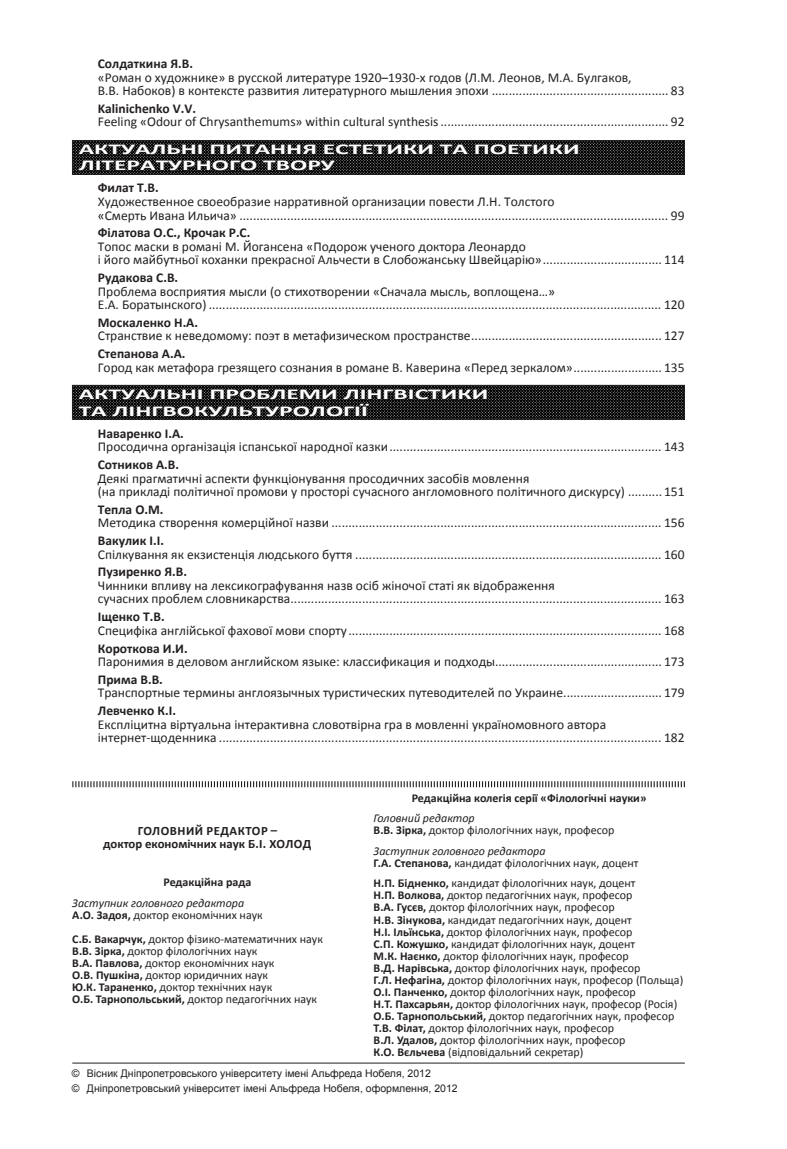
<style>
.page{position:relative;width:787px;height:1149px;background:#fff}
.page>*{position:absolute;margin:0;border:0;box-sizing:border-box;transform-origin:0 0}
.содержание_рубрика{font:700 15px "Calibri";color:#fff;scale:1.7 1}
.Содержание{font:13.5px "Calibri";color:#231f20}
.Содержание_автор{font:13.5px "Calibri";color:#231f20}
.Содержание_автор-2{font:700 13.5px "Calibri";color:#231f20}
.t1{font:700 12.75px "Calibri";letter-spacing:.005em;color:#231f20}
.t2{font:700 12.75px "Calibri";letter-spacing:.04em;color:#231f20}
.t3{font:12px "Calibri";color:#231f20}
.t4{font:italic 12px "Calibri";color:#231f20}
.t5{font:700 12px "Calibri";color:#231f20}
.t6{font:10.5px "Arial";color:#231f20}
.s1{font-weight:700}
</style>
<div class="page">
<img style="left:74px;top:142px;width:608px;height:30px">
<div style="left:72px;top:140px;width:612px;height:34px;border:1px solid #231f20"></div>
<img style="left:74px;top:387px;width:608px;height:30px">
<div style="left:72px;top:385px;width:612px;height:34px;border:1px solid #231f20"></div>
<hr style="left:72px;top:1062px;width:613px;height:1px;background:#231f20">
<svg style="left:72px;top:781px;width:613px;height:7px"></svg>
<svg style="left:439px;top:142px;width:29px;height:13px"></svg>
<svg style="left:474px;top:142px;width:104px;height:13px"></svg>
<svg style="left:78px;top:140px;width:355px;height:31px;background:#1f1e1f"></svg>
<svg style="left:78px;top:384px;width:409px;height:32px;background:#252525"></svg>
<p class="Содержание_автор-2" style="left:98px;top:55px;width:97px">Солдаткина Я.В.</p>
<p class="Содержание" style="left:98px;top:68px;width:535px">«Роман о художнике» в русской литературе 1920–1930-х годов (Л.М. Леонов, М.А. Булгаков,</p>
<p class="Содержание" style="left:98px;top:82px;width:588px">В.В. Набоков) в контексте развития литературного мышления эпохи .................................................... 83</p>
<p class="Содержание_автор-2" style="left:98px;top:100px;width:100px">Kalinichenko V.V.</p>
<p class="Содержание" style="left:98px;top:113px;width:588px">Feeling «Odour of Chrysanthemums» within cultural synthesis................................................................... 92</p>
<p class="содержание_рубрика" style="left:79px;top:139px;width:296px">АКТУАЛЬНІ ПИТАННЯ ЕСТЕТИКИ ТА ПОЕТИКИ</p>
<p class="содержание_рубрика" style="left:79px;top:156px;width:152px">ЛІТЕРАТУРНОГО ТВОРУ</p>
<p class="Содержание_автор-2" style="left:98px;top:179px;width:62px">Филат Т.В.</p>
<p class="Содержание" style="left:98px;top:193px;width:458px">Художественное своеобразие нарративной организации повести Л.Н. Толстого</p>
<p class="Содержание" style="left:98px;top:206px;width:588px">«Смерть Ивана Ильича» .............................................................................................................................. 99</p>
<p class="Содержание_автор-2" style="left:98px;top:224px;width:154px">Філатова О.С., Крочак Р.С.</p>
<p class="Содержание" style="left:98px;top:238px;width:429px">Топос маски в романі М. Йогансена «Подорож ученого доктора Леонардо</p>
<p class="Содержание" style="left:98px;top:251px;width:588px">і його майбутньої коханки прекрасної Альчести в Слобожанську Швейцарію»................................... 114</p>
<p class="Содержание_автор-2" style="left:98px;top:269px;width:82px">Рудакова С.В.</p>
<p class="Содержание" style="left:98px;top:282px;width:459px">Проблема восприятия мысли (о стихотворении «Сначала мысль, воплощена…»</p>
<p class="Содержание" style="left:98px;top:296px;width:588px">Е.А. Боратынского) ..................................................................................................................................... 120</p>
<p class="Содержание_автор-2" style="left:98px;top:313px;width:102px">Москаленко Н.А.</p>
<p class="Содержание" style="left:98px;top:327px;width:588px">Странствие к неведомому: поэт в метафизическом пространстве........................................................ 127</p>
<p class="Содержание_автор-2" style="left:98px;top:345px;width:89px">Степанова А.А.</p>
<p class="Содержание" style="left:98px;top:358px;width:588px">Город как метафора грезящего сознания в романе В. Каверина «Перед зеркалом».......................... 135</p>
<p class="содержание_рубрика" style="left:79px;top:385px;width:242px">АКТУАЛЬНІ ПРОБЛЕМИ ЛІНГВІСТИКИ</p>
<p class="содержание_рубрика" style="left:79px;top:401px;width:172px">ТА ЛІНГВОКУЛЬТУРОЛОГІЇ</p>
<p class="Содержание_автор-2" style="left:98px;top:424px;width:87px">Наваренко І.А.</p>
<p class="Содержание" style="left:98px;top:438px;width:588px">Просодична організація іспанської народної казки................................................................................ 143</p>
<p class="Содержание_автор-2" style="left:98px;top:456px;width:83px">Сотников А.В.</p>
<p class="Содержание" style="left:98px;top:469px;width:433px">Деякі прагматичні аспекти функціонування просодичних засобів мовлення</p>
<p class="Содержание" style="left:98px;top:483px;width:588px">(на прикладі політичної промови у просторі сучасного англомовного політичного дискурсу) .......... 151</p>
<p class="Содержание_автор-2" style="left:98px;top:500px;width:67px">Тепла О.М.</p>
<p class="Содержание" style="left:98px;top:514px;width:588px">Методика створення комерційної назви ................................................................................................. 156</p>
<p class="Содержание_автор-2" style="left:98px;top:532px;width:68px">Вакулик І.І.</p>
<p class="Содержание" style="left:98px;top:545px;width:588px">Спілкування як екзистенція людського буття .......................................................................................... 160</p>
<p class="Содержание_автор-2" style="left:98px;top:563px;width:91px">Пузиренко Я.В.</p>
<p class="Содержание" style="left:98px;top:576px;width:458px">Чинники впливу на лексикографування назв осіб жіночої статі як відображення</p>
<p class="Содержание" style="left:98px;top:590px;width:588px">сучасних проблем словникарства............................................................................................................. 163</p>
<p class="Содержание_автор-2" style="left:98px;top:608px;width:68px">Іщенко Т.В.</p>
<p class="Содержание" style="left:98px;top:621px;width:588px">Специфіка англійської фахової мови спорту ............................................................................................ 168</p>
<p class="Содержание_автор-2" style="left:98px;top:639px;width:91px">Короткова И.И.</p>
<p class="Содержание" style="left:98px;top:652px;width:588px">Паронимия в деловом английском языке: классификация и подходы................................................. 173</p>
<p class="Содержание_автор-2" style="left:98px;top:670px;width:66px">Прима В.В.</p>
<p class="Содержание" style="left:98px;top:684px;width:588px">Транспортные термины англоязычных туристических путеводителей по Украине............................. 179</p>
<p class="Содержание_автор-2" style="left:98px;top:701px;width:80px">Левченко К.І.</p>
<p class="Содержание_автор" style="left:98px;top:715px;width:510px">Експліцитна віртуальна інтерактивна словотвірна гра в мовленні україномовного автора</p>
<p class="Содержание_автор" style="left:98px;top:728px;width:588px">інтернет-щоденника .................................................................................................................................. 182</p>
<p class="t5" style="left:412px;top:790px;width:236px">Редакційна колегія серії «Філологічні науки»</p>
<p class="t4" style="left:373px;top:810px;width:103px">Головний редактор</p>
<p class="t3" style="left:373px;top:822px;width:242px"><span class="s1">В.В. Зірка,</span> доктор філологічних наук, професор</p>
<p class="t4" style="left:373px;top:842px;width:173px">Заступник головного редактора</p>
<p class="t3" style="left:373px;top:855px;width:266px"><span class="s1">Г.А. Степанова,</span> кандидат філологічних наук, доцент</p>
<p class="t3" style="left:373px;top:875px;width:263px"><span class="s1">Н.П. Бідненко,</span> кандидат філологічних наук, доцент</p>
<p class="t3" style="left:373px;top:887px;width:260px"><span class="s1">Н.П. Волкова,</span> доктор педагогічних наук, професор</p>
<p class="t3" style="left:373px;top:899px;width:242px"><span class="s1">В.А. Гусєв,</span> доктор філологічних наук, професор</p>
<p class="t3" style="left:373px;top:911px;width:260px"><span class="s1">Н.В. Зінукова,</span> кандидат педагогічних наук, доцент</p>
<p class="t3" style="left:373px;top:923px;width:260px"><span class="s1">Н.І. Ільїнська,</span> доктор філологічних наук, професор</p>
<p class="t3" style="left:373px;top:935px;width:263px"><span class="s1">С.П. Кожушко,</span> кандидат філологічних наук, доцент</p>
<p class="t3" style="left:373px;top:947px;width:257px"><span class="s1">М.К. Наєнко,</span> доктор філологічних наук, професор</p>
<p class="t3" style="left:373px;top:959px;width:268px"><span class="s1">В.Д. Нарівська,</span> доктор філологічних наук, професор</p>
<p class="t3" style="left:373px;top:971px;width:311px"><span class="s1">Г.Л. Нефагіна,</span> доктор філологічних наук, професор (Польща)</p>
<p class="t3" style="left:373px;top:983px;width:264px"><span class="s1">О.І. Панченко,</span> доктор філологічних наук, професор</p>
<p class="t3" style="left:373px;top:995px;width:305px"><span class="s1">Н.Т. Пахсарьян,</span> доктор філологічних наук, професор (Росія)</p>
<p class="t3" style="left:373px;top:1007px;width:302px"><span class="s1">О.Б. Тарнопольський,</span> доктор педагогічних наук, професор</p>
<p class="t3" style="left:373px;top:1019px;width:242px"><span class="s1">Т.В. Філат,</span> доктор філологічних наук, професор</p>
<p class="t3" style="left:373px;top:1031px;width:253px"><span class="s1">В.Л. Удалов,</span> доктор філологічних наук, професор</p>
<p class="t3" style="left:373px;top:1043px;width:211px"><span class="s1">К.О. Вєльчева</span> (відповідальний секретар)</p>
<p class="t6" style="left:72px;top:1065px;width:360px">© Вісник Дніпропетровського університету імені Альфреда Нобеля, 2012</p>
<p class="t6" style="left:72px;top:1081px;width:387px">© Дніпропетровський університет імені Альфреда Нобеля, оформлення, 2012</p>
<p class="t2" style="left:138px;top:822px;width:141px">ГОЛОВНИЙ РЕДАКТОР –</p>
<p class="t1" style="left:103px;top:835px;width:209px">доктор економічних наук Б.І. ХОЛОД</p>
<p class="t5" style="left:163px;top:874px;width:89px">Редакційна рада</p>
<p class="t4" style="left:72px;top:894px;width:173px">Заступник головного редактора</p>
<p class="t3" style="left:72px;top:907px;width:192px"><span class="s1">А.О. Задоя,</span> доктор економічних наук</p>
<p class="t3" style="left:72px;top:931px;width:252px"><span class="s1">С.Б. Вакарчук,</span> доктор фізико-математичних наук</p>
<p class="t3" style="left:72px;top:943px;width:186px"><span class="s1">В.В. Зірка,</span> доктор філологічних наук</p>
<p class="t3" style="left:72px;top:955px;width:204px"><span class="s1">В.А. Павлова,</span> доктор економічних наук</p>
<p class="t3" style="left:72px;top:967px;width:197px"><span class="s1">О.В. Пушкіна,</span> доктор юридичних наук</p>
<p class="t3" style="left:72px;top:979px;width:201px"><span class="s1">Ю.К. Тараненко,</span> доктор технічних наук</p>
<p class="t3" style="left:72px;top:991px;width:246px"><span class="s1">О.Б. Тарнопольський,</span> доктор педагогічних наук</p>
</div>
